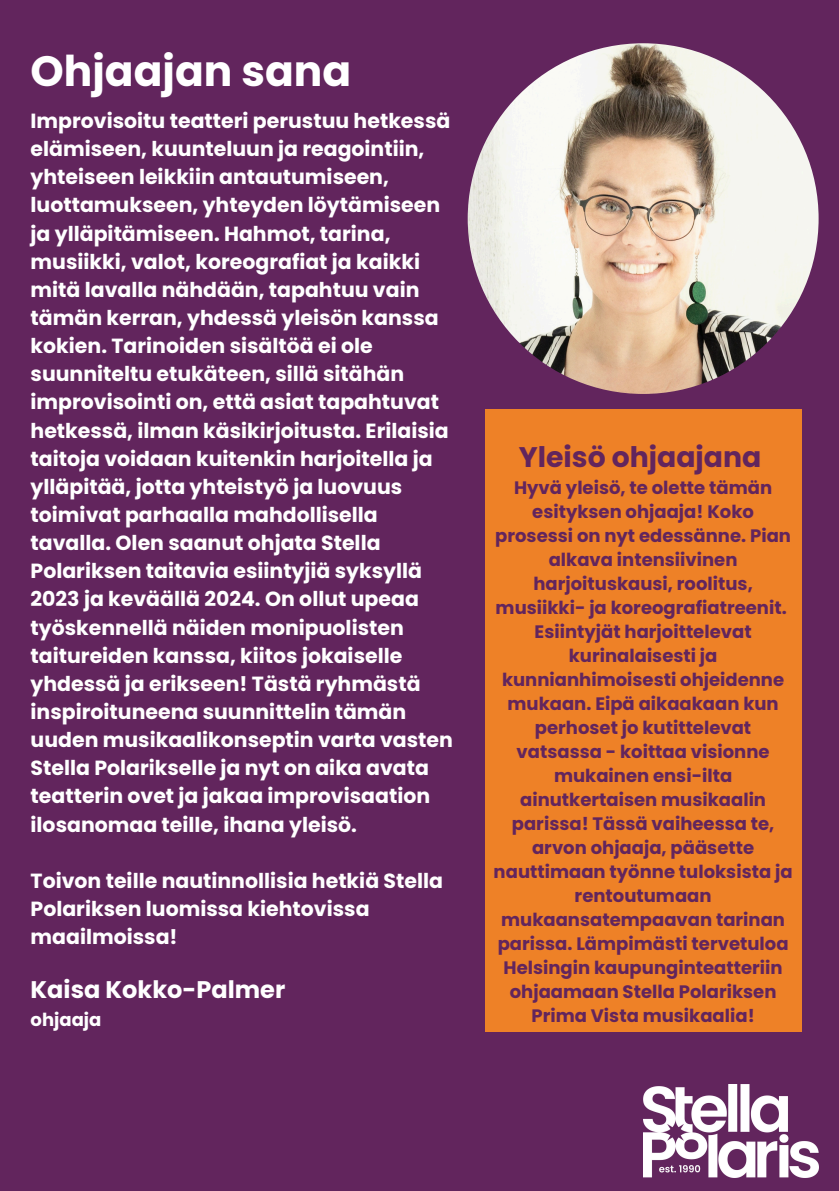
<style>
.page{position:relative;width:839px;height:1191px;background:#fff}
.page>*{position:absolute;margin:0;border:0;box-sizing:border-box;transform-origin:0 0}
.t1{font:700 42.4px "Poppins";color:#fff}
.t2{font:700 28.2px "Poppins";color:#62255d}
.t3{font:700 24px "Poppins";color:#fff}
.t4{font:700 20.4px/28.2px "Poppins";color:#fff}
.t5{font:700 18px/24px "Poppins";color:#62255d;text-align:center}
.t6{font:700 18px "Poppins";color:#fff}
</style>
<div class="page">
<div style="left:0;top:0;width:838px;height:1191px;background:#62255d"></div>
<img style="left:467px;top:43px;width:351px;height:351px;border-radius:50%">
<img style="left:643px;top:1084px;width:175px;height:93px">
<div style="left:484px;top:410px;width:317px;height:622px;background:#ee8127"></div>
<h3 class="t1" style="left:31px;top:42px;width:322px">Ohjaajan sana</h3>
<h2 class="t4" style="left:31px;top:107px;width:424px">Improvisoitu teatteri perustuu hetkessä elämiseen, kuunteluun ja reagointiin, yhteiseen leikkiin antautumiseen, luottamukseen, yhteyden löytämiseen ja ylläpitämiseen. Hahmot, tarina, musiikki, valot, koreografiat ja kaikki mitä lavalla nähdään, tapahtuu vain tämän kerran, yhdessä yleisön kanssa kokien. Tarinoiden sisältöä ei ole suunniteltu etukäteen, sillä sitähän improvisointi on, että asiat tapahtuvat hetkessä, ilman käsikirjoitusta. Erilaisia taitoja voidaan kuitenkin harjoitella ja ylläpitää, jotta yhteistyö ja luovuus toimivat parhaalla mahdollisella tavalla. Olen saanut ohjata Stella Polariksen taitavia esiintyjiä syksyllä 2023 ja keväällä 2024. On ollut upeaa työskennellä näiden monipuolisten taitureiden kanssa, kiitos jokaiselle yhdessä ja erikseen! Tästä ryhmästä inspiroituneena suunnittelin tämän uuden musikaalikonseptin varta vasten Stella Polarikselle ja nyt on aika avata teatterin ovet ja jakaa improvisaation ilosanomaa teille, ihana yleisö.</h2>
<p class="t4" style="left:31px;top:867px;width:414px">Toivon teille nautinnollisia hetkiä Stella<br>Polariksen luomissa kiehtovissa maailmoissa!</p>
<p class="t3" style="left:31px;top:973px;width:256px">Kaisa Kokko-Palmer</p>
<p class="t2" style="left:518px;top:437px;width:244px">Yleisö ohjaajana</p>
<p class="t5" style="left:495px;top:476px;width:297px">Hyvä yleisö, te olette tämän esityksen ohjaaja! Koko prosessi on nyt edessänne. Pian alkava intensiivinen harjoituskausi, roolitus, musiikki- ja koreografiatreenit.</p>
<p class="t5" style="left:493px;top:620px;width:300px">Esiintyjät harjoittelevat kurinalaisesti ja kunnianhimoisesti ohjeidenne mukaan. Eipä aikaakaan kun perhoset jo kutittelevat vatsassa - koittaa visionne mukainen ensi-ilta ainutkertaisen musikaalin parissa! Tässä vaiheessa te, arvon ohjaaja, pääsette nauttimaan työnne tuloksista ja rentoutumaan mukaansatempaavan tarinan parissa. Lämpimästi tervetuloa<br>Helsingin kaupunginteatteriin ohjaamaan Stella Polariksen</p>
<p class="t6" style="left:31px;top:1007px;width:72px">ohjaaja</p>
<p class="t5" style="left:531px;top:1004px;width:225px">Prima Vista musikaalia!</p>
</div>
